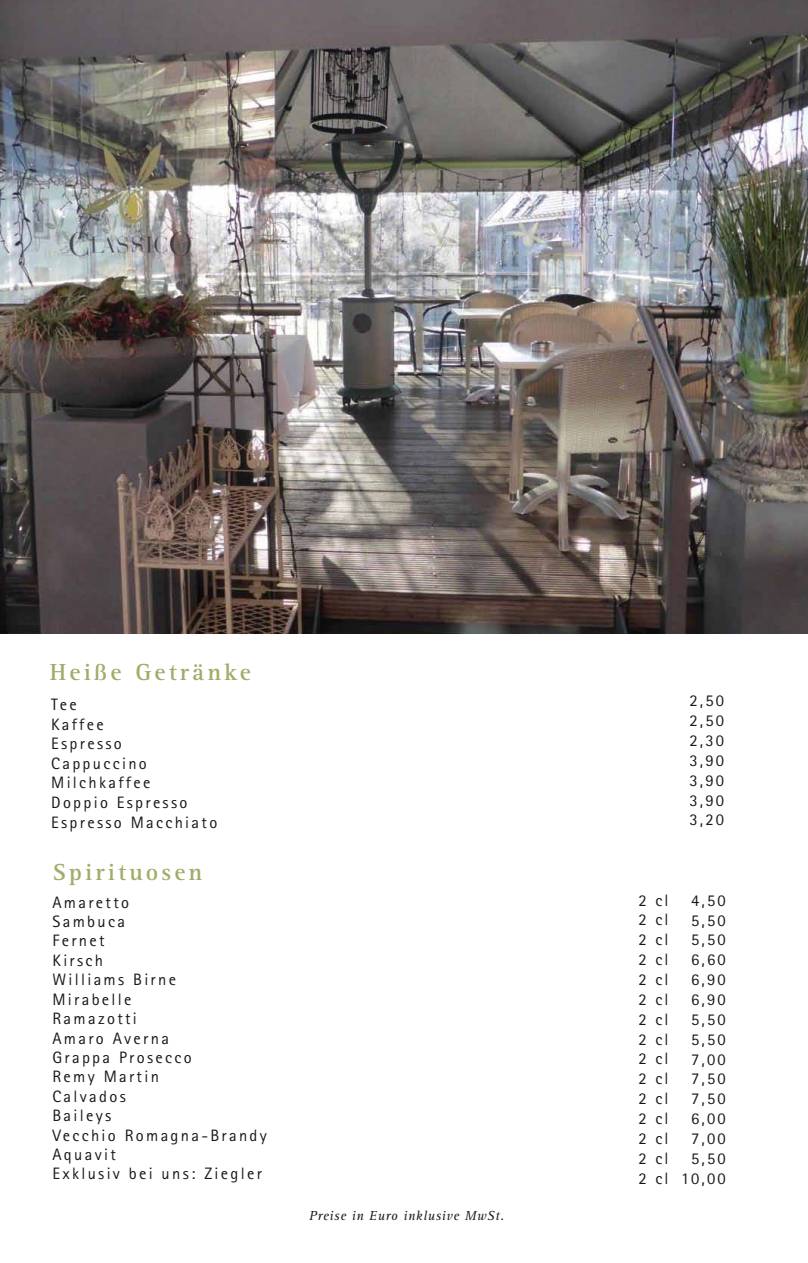
<style>
.page{position:relative;width:808px;height:1263px;background:#fff}
.page>*{position:absolute;margin:0;border:0;box-sizing:border-box;transform-origin:0 0}
.t1{font:700 24px "Rotis Serif";letter-spacing:.13em;color:#a3ab69}
.t2{font:16.5px/19.8px "Rotis Sans Serif";letter-spacing:.14em;color:#1a171b}
.t3{font:italic 13.5px "Rotis Serif";letter-spacing:.05em;color:#1a171b}
</style>
<div class="page">
<img style="left:0;top:0;width:808px;height:633px">
<h1 class="t1" style="left:50px;top:658px;width:203px">Heiße Getränke</h1>
<p class="t2" style="left:51px;top:694px;width:168px">Tee<br>Kaffee<br>Espresso<br>Cappuccino<br>Milchkaffee<br>Doppio Espresso<br>Espresso Macchiato</p>
<p class="t2" style="left:689px;top:691px;width:36px;text-align:justify">2,50<br>2,50<br>2,30<br>3,90<br>3,90<br>3,90<br>3,20</p>
<h1 class="t1" style="left:53px;top:858px;width:151px">Spirituosen</h1>
<p class="t2" style="left:638px;top:890px;width:31px;text-align:justify">2 cl 2 cl 2 cl 2 cl 2 cl 2 cl 2 cl 2 cl 2 cl 2 cl 2 cl 2 cl 2 cl 2 cl 2 cl</p>
<p class="t2" style="left:52px;top:892px;width:216px;line-height:19.4px">Amaretto<br>Sambuca<br>Fernet<br>Kirsch<br>Williams Birne<br>Mirabelle<br>Ramazotti<br>Amaro Averna<br>Grappa Prosecco<br>Remy Martin<br>Calvados<br>Baileys<br>Vecchio Romagna-Brandy<br>Aquavit<br>Exklusiv bei uns: Ziegler</p>
<p class="t2" style="left:681px;top:890px;width:46px;text-align:center">4,50<br>5,50<br>5,50<br>6,60<br>6,90<br>6,90<br>5,50<br>5,50<br>7,00<br>7,50<br>7,50<br>6,00<br>7,00<br>5,50<br>10,00</p>
<p class="t3" style="left:309px;top:1208px;width:197px">Preise in Euro inklusive MwSt.</p>
</div>
